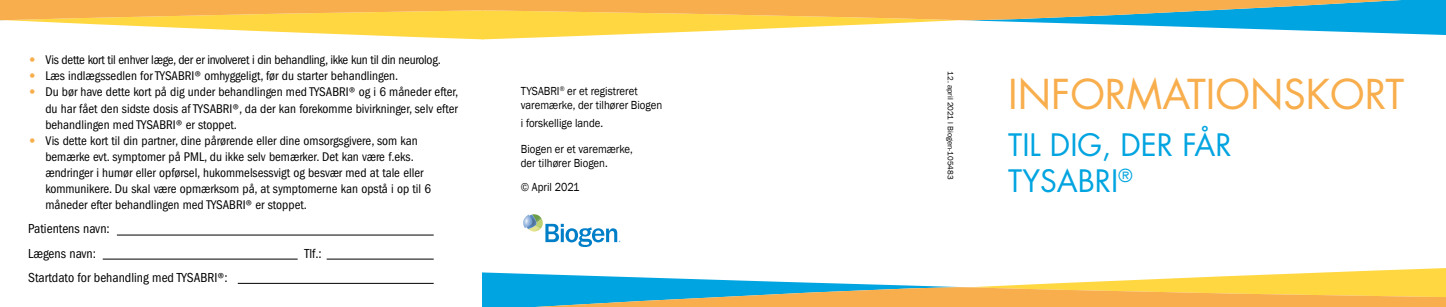
<style>
.page{position:relative;width:1446px;height:307px;background:#fff}
.page>*{position:absolute;margin:0;border:0;box-sizing:border-box;transform-origin:0 0}
.t1{font:40px "Futura";color:#f8ae4c}
.t2{font:30px/36px "Futura Std";color:#00a4e0}
.t3{font:condensed 13.6px/24px "Franklin Gothic";color:#000}
.t4{font:condensed 13px/16px "ITC Franklin Gothic Std";color:#000;text-align:justify}
.t5{font:condensed 13px "ITC Franklin Gothic Std";letter-spacing:-.02em;color:#000}
.t6{font:12px/14px "Franklin Gothic";color:#000;scale:.9 1}
.t7{font:8px "Franklin Gothic";color:#000}
.s1{font-family:"ITC Franklin Gothic Std Hvy";font-stretch:normal;color:#f8ae4c}
</style>
<div class="page">
<svg style="left:1020px;top:268px;width:426px;height:17px"></svg>
<svg style="left:482px;top:272px;width:407px;height:13px"></svg>
<svg style="left:482px;top:285px;width:964px;height:21px;background:#b3b375"></svg>
<svg style="left:483px;top:22px;width:436px;height:18px"></svg>
<svg style="left:1024px;top:22px;width:422px;height:13px"></svg>
<svg style="left:483px;top:0;width:963px;height:22px;background:#b8b272"></svg>
<svg style="left:416px;top:37px;width:67px;height:3px"></svg>
<svg style="left:0;top:0;width:483px;height:37px"></svg>
<svg style="left:523px;top:214px;width:97px;height:32px"></svg>
<hr style="left:117px;top:234px;width:317px;height:1px;background:#000">
<hr style="left:103px;top:258px;width:195px;height:1px;background:#000">
<hr style="left:327px;top:258px;width:107px;height:1px;background:#000">
<hr style="left:238px;top:282px;width:196px;height:1px;background:#000">
<svg style="left:1439px;top:305px;width:7px;height:2px"></svg>
<p class="t5" style="left:28px;top:53px;width:414px"><span class="s1">•</span> Vis dette kort til enhver læge, der er involveret i din behandling, ikke kun til din neurolog.</p>
<p class="t4" style="left:28px;top:68px;width:371px"><span class="s1">•</span> Læs indlægssedlen for TYSABRI® omhyggeligt, før du starter behandlingen.</p>
<p class="t4" style="left:45px;top:84px;width:414px;text-indent:-17px"><span class="s1">•</span> Du bør have dette kort på dig under behandlingen med TYSABRI® og i 6 måneder efter, du har fået den sidste dosis af TYSABRI®, da der kan forekomme bivirkninger, selv efter behandlingen med TYSABRI® er stoppet.</p>
<p class="t4" style="left:45px;top:132px;width:387px;text-align:left;text-indent:-17px"><span class="s1">•</span> Vis dette kort til din partner, dine pårørende eller dine omsorgsgivere, som kan bemærke evt. symptomer på PML, du ikke selv bemærker. Det kan være f.eks. ændringer i humør eller opførsel, hukommelsessvigt og besvær med at tale eller kommunikere. Du skal være opmærksom på, at symptomerne kan opstå i op til 6 måneder efter behandlingen med TYSABRI® er stoppet.</p>
<p class="t3" style="left:28px;top:216px;width:83px">Patientens navn:<br>Lægens navn:</p>
<p class="t3" style="left:34px;top:216px;width:83px">Patientens navn:<br>Lægens navn:</p>
<p class="t3" style="left:305px;top:240px;width:19px">Tlf.:</p>
<p class="t3" style="left:310px;top:240px;width:19px">Tlf.:</p>
<p class="t3" style="left:28px;top:264px;width:201px">Startdato for behandling med TYSABRI®:</p>
<p class="t3" style="left:34px;top:264px;width:201px">Startdato for behandling med TYSABRI®:</p>
<p class="t6" style="left:521px;top:84px;width:159px">TYSABRI<sup>®</sup> er et registreret varemærke, der tilhører Biogen</p>
<p class="t6" style="left:521px;top:110px;width:126px;line-height:26px">i forskellige lande.<br>Biogen er et varemærke,</p>
<p class="t6" style="left:521px;top:150px;width:98px;line-height:24.4px">der tilhører Biogen. © April 2021</p>
<p class="t7" style="left:955px;top:71px;width:109px;rotate:90deg">12. april 2021 l Biogen-105483</p>
<h1 class="t1" style="left:1002px;top:69px;width:397px">INFORMATIONSKORT</h1>
<h1 class="t1" style="left:1008px;top:69px;width:397px">INFORMATIONSKORT</h1>
<h2 class="t2" style="left:1008px;top:126px;width:225px">TIL DIG, DER FÅR<br>TYSABRI<sup>®</sup></h2>
</div>
